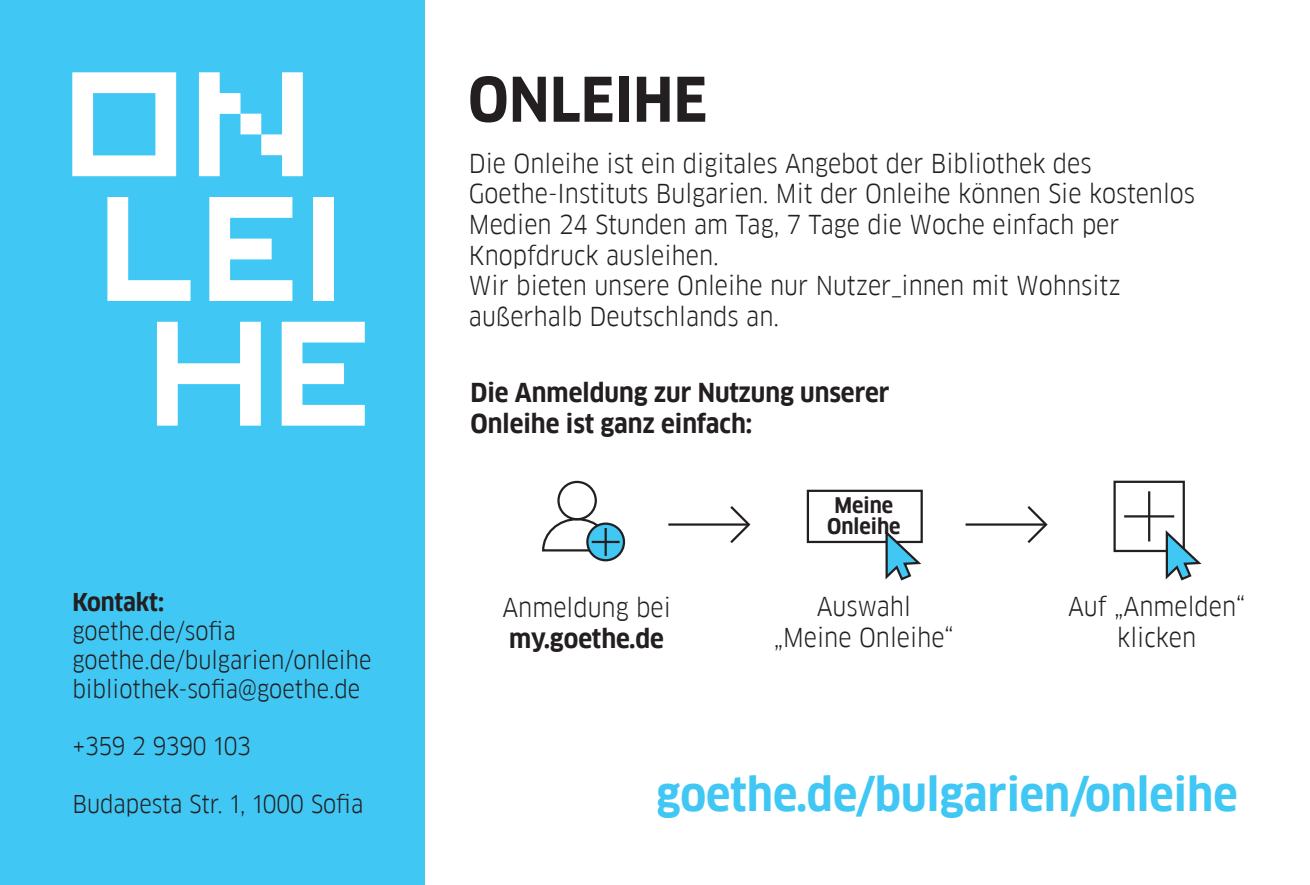
<style>
.page{position:relative;width:1310px;height:885px;background:#fff}
.page>*{position:absolute;margin:0;border:0;box-sizing:border-box;transform-origin:0 0}
.t1{font:700 60px "Goethe FF Clan";color:#231f20}
.t2{font:700 45px "Goethe FF Clan";color:#40c7f4}
.t3{font:25.5px/30.6px "Goethe FF Clan";color:#231f20;text-align:center}
.t4{font:700 25.5px/30.6px "Goethe FF Clan";color:#231f20}
.t5{font:24px/28.8px "Goethe FF Clan";color:#231f20}
.t6{font:700 24px "Goethe FF Clan";letter-spacing:-.01em;color:#231f20}
.t7{font:700 21px/21px "Goethe FF Clan";color:#231f20;text-align:center}
</style>
<div class="page">
<div style="left:0;top:0;width:424px;height:884px;background:#40c7f4"></div>
<svg style="left:728px;top:506px;width:23px;height:37px"></svg>
<hr style="left:668px;top:523px;width:81px;height:2px;background:#231f20">
<svg style="left:1025px;top:506px;width:23px;height:37px"></svg>
<hr style="left:965px;top:523px;width:81px;height:2px;background:#231f20">
<div style="left:557px;top:481px;width:40px;height:39px;border:2px solid #231f20;border-radius:50%"></div>
<svg style="left:542px;top:517px;width:55px;height:35px"></svg>
<svg style="left:587px;top:523px;width:37px;height:37px"></svg>
<div style="left:586px;top:522px;width:39px;height:39px;border:2px solid #231f20;border-radius:50%"></div>
<hr style="left:604px;top:528px;width:3px;height:28px;background:#231f20">
<hr style="left:592px;top:540px;width:27px;height:3px;background:#231f20">
<hr style="left:1148px;top:491px;width:2px;height:50px;background:#231f20">
<hr style="left:1124px;top:515px;width:50px;height:2px;background:#231f20">
<div style="left:807px;top:489px;width:116px;height:54px;border:2px solid #231f20"></div>
<svg style="left:884px;top:527px;width:38px;height:54px"></svg>
<div style="left:1113px;top:480px;width:72px;height:72px;border:2px solid #231f20"></div>
<svg style="left:1164px;top:527px;width:38px;height:54px"></svg>
<svg style="left:282px;top:322px;width:83px;height:103px"></svg>
<svg style="left:209px;top:197px;width:83px;height:104px"></svg>
<svg style="left:199px;top:72px;width:104px;height:104px"></svg>
<svg style="left:157px;top:322px;width:104px;height:103px"></svg>
<svg style="left:72px;top:72px;width:104px;height:104px"></svg>
<svg style="left:107px;top:197px;width:83px;height:104px"></svg>
<div style="left:313px;top:197px;width:21px;height:104px;background:#fff"></div>
<p class="t6" style="left:72px;top:588px;width:93px">Kontakt:</p>
<p class="t5" style="left:72px;top:616px;width:301px">goethe.de/sofia goethe.de/bulgarien/onleihe bibliothek-sofia@goethe.de</p>
<p class="t5" style="left:72px;top:732px;width:180px">+359 2 9390 103</p>
<p class="t5" style="left:72px;top:789px;width:293px">Budapesta Str. 1, 1000 Sofia</p>
<h1 class="t1" style="left:468px;top:65px;width:241px">ONLEIHE</h1>
<p class="t3" style="left:469px;top:148px;width:727px;text-align:left">Die Onleihe ist ein digitales Angebot der Bibliothek des Goethe-Instituts Bulgarien. Mit der Onleihe können Sie kostenlos Medien 24 Stunden am Tag, 7 Tage die Woche einfach per Knopfdruck ausleihen.<br>Wir bieten unsere Onleihe nur Nutzer_innen mit Wohnsitz außerhalb Deutschlands an.</p>
<p class="t4" style="left:470px;top:378px;width:421px">Die Anmeldung zur Nutzung unserer<br>Onleihe ist ganz einfach:</p>
<p class="t3" style="left:502px;top:592px;width:170px">Anmeldung bei</p>
<p class="t4" style="left:509px;top:623px;width:156px">my.goethe.de</p>
<p class="t7" style="left:827px;top:495px;width:75px">Meine<br>Onleihe</p>
<p class="t3" style="left:774px;top:591px;width:181px">Auswahl<br>„Meine Onleihe“</p>
<p class="t3" style="left:1068px;top:591px;width:178px">Auf „Anmelden“ klicken</p>
<h2 class="t2" style="left:656px;top:768px;width:583px">goethe.de/bulgarien/onleihe</h2>
</div>
